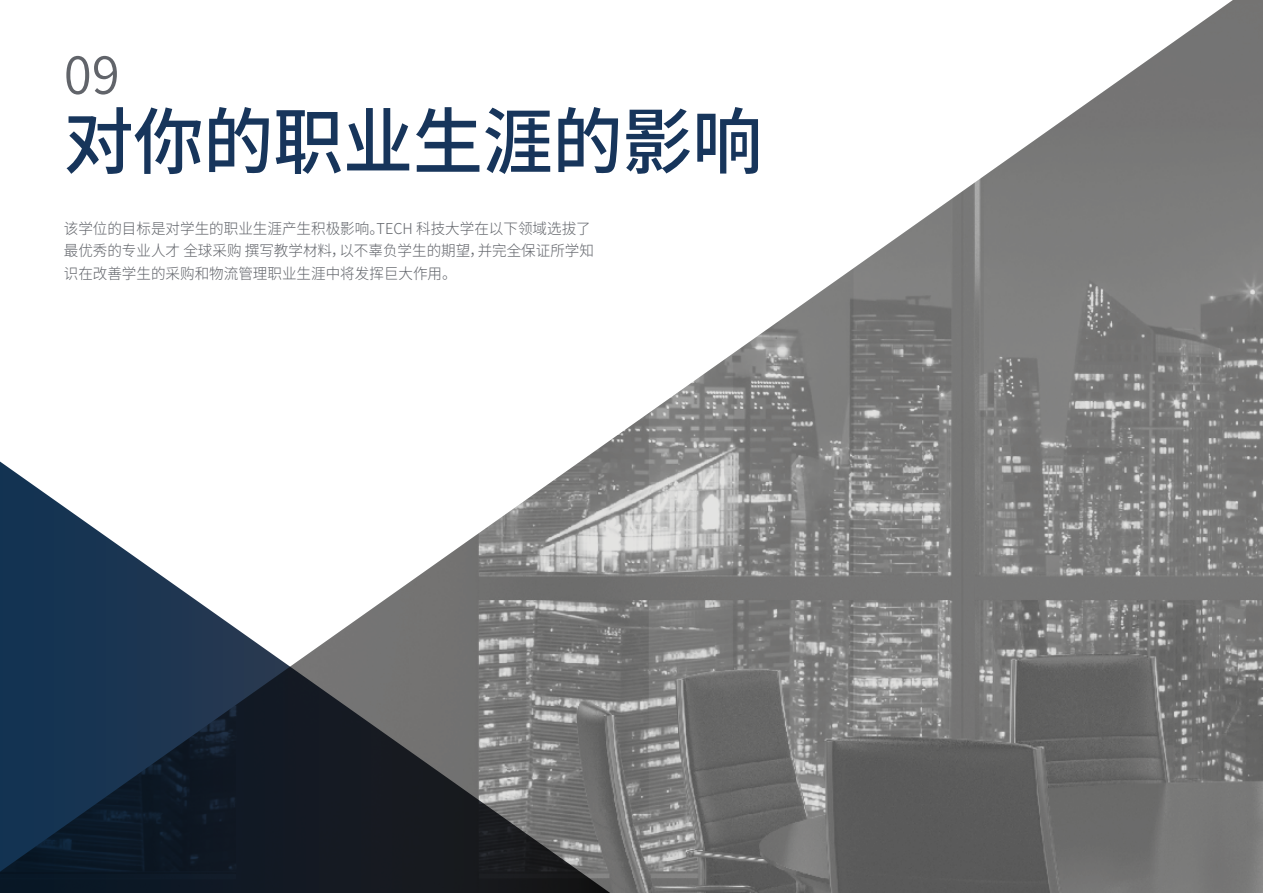
<style>
.page{position:relative;width:1263px;height:893px;background:#fff}
.page>*{position:absolute;margin:0;border:0;box-sizing:border-box;transform-origin:0 0}
.t1{font:500 72px "Source Han Sans CN";color:#17355b}
.t2{font:52.5px "Source Han Sans CN";color:#61646a}
.t3{font:300 15px/22.5px "Source Han Sans CN";color:#61646a}
</style>
<div class="page">
<img style="left:602px;top:0;width:661px;height:893px">
<svg style="left:0;top:446px;width:640px;height:447px"></svg>
<h2 class="t2" style="left:64px;top:45px;width:57px">09</h2>
<h1 class="t1" style="left:64px;top:101px;width:700px">对你的职业生涯的影响</h1>
<p class="t3" style="left:64px;top:217px;width:532px">该学位的目标是对学生的职业生涯产生积极影响。TECH 科技大学在以下领域选拔了最优秀的专业人才 全球采购 撰写教学材料，以不辜负学生的期望，并完全保证所学知识在改善学生的采购和物流管理职业生涯中将发挥巨大作用。</p>
</div>
